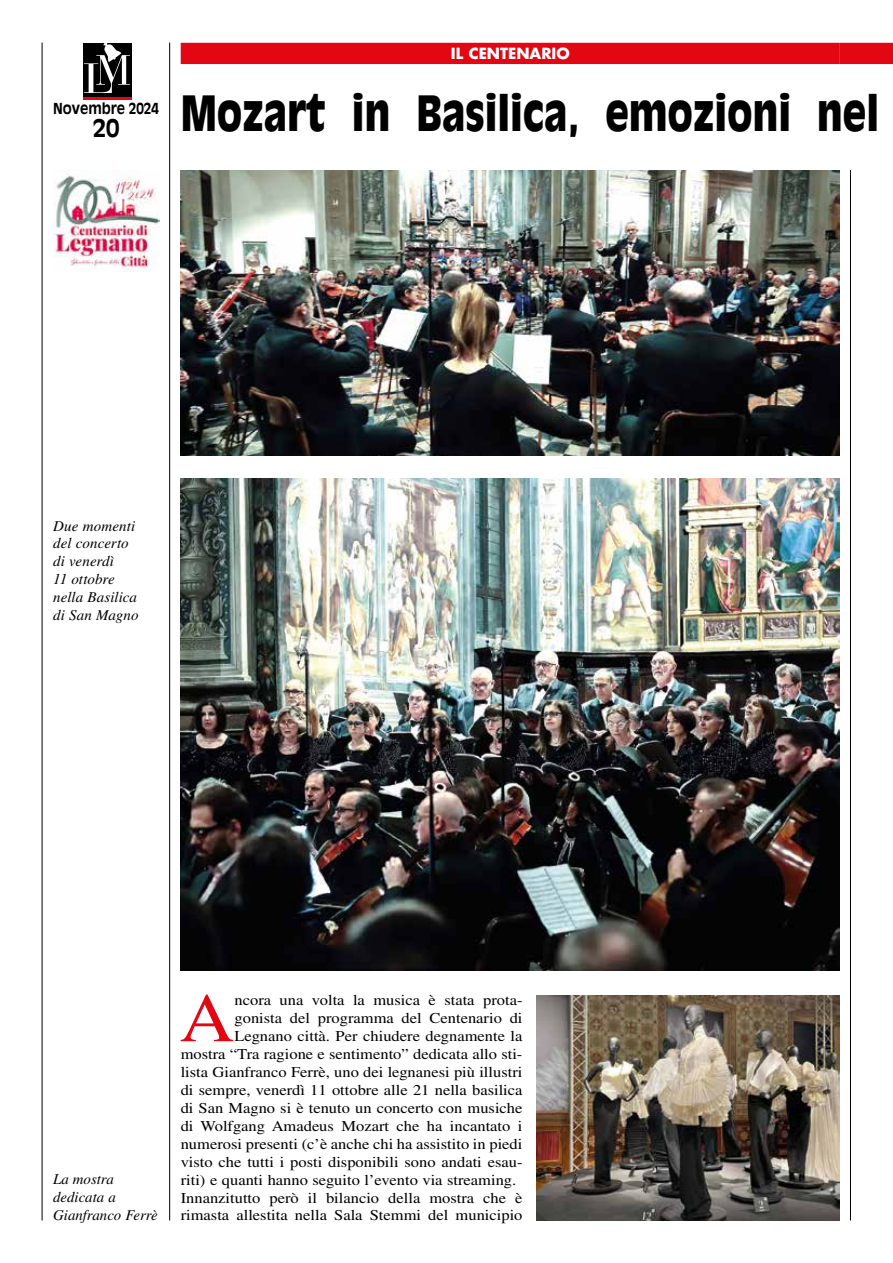
<style>
.page{position:relative;width:893px;height:1263px;background:#fff}
.page>*{position:absolute;margin:0;border:0;box-sizing:border-box;transform-origin:0 0}
.t1{font:69.15px "Times LT Std";color:#e30613;scale:1.1 1}
.t2{font:900 48px "Antique Olive Std";color:#000;scale:.8 1}
.t3{font:700 24px "Antique Olive Std";color:#000}
.t4{font:15px "Times LT Std";color:#000;scale:1.1 1}
.t5{font:italic 15px/17.9px "Times LT Std";color:#000}
.t6{font:700 15px "Antique Olive Std";color:#000;scale:.9 1}
.t7{font:700 15px "Futura Std";color:#fff}
</style>
<div class="page">
<div style="left:83px;top:44px;width:48px;height:54px;background:#000"></div>
<hr style="left:83px;top:98px;width:48px;height:2px;background:#e30613">
<svg style="left:84px;top:43px;width:46px;height:50px"></svg>
<hr style="left:42px;top:43px;width:1px;height:1177px;background:#000">
<hr style="left:169px;top:43px;width:1px;height:1177px;background:#000">
<div style="left:181px;top:43px;width:659px;height:21px;background:#e30613"></div>
<hr style="left:850px;top:170px;width:1px;height:1050px;background:#000">
<div style="left:840px;top:43px;width:53px;height:21px;background:#e30613"></div>
<img style="left:181px;top:170px;width:658px;height:286px">
<img style="left:181px;top:478px;width:659px;height:492px">
<img style="left:537px;top:995px;width:303px;height:225px">
<img style="left:53px;top:170px;width:106px;height:102px">
<p class="t6" style="left:53px;top:99px;width:119px">Novembre 2024</p>
<h3 class="t3" style="left:93px;top:113px;width:28px">20</h3>
<p class="t7" style="left:451px;top:43px;width:120px">IL CENTENARIO</p>
<h2 class="t2" style="left:181px;top:84px;width:874px">Mozart in Basilica, emozioni nel</h2>
<p class="t5" style="left:53px;top:517px;width:87px">Due momenti del concerto di venerdì<br>11 ottobre nella Basilica di San Magno</p>
<p class="t5" style="left:53px;top:1170px;width:106px">La mostra dedicata a<br>Gianfranco Ferrè</p>
<h1 class="t1" style="left:180px;top:979px;width:51px">A</h1>
<p class="t4" style="left:235px;top:992px;width:263px">ncora una volta la musica è stata prota-</p>
<p class="t4" style="left:235px;top:1010px;width:263px">gonista del programma del Centenario di</p>
<p class="t4" style="left:235px;top:1028px;width:263px">Legnano città. Per chiudere degnamente la</p>
<p class="t4" style="left:181px;top:1046px;width:312px">mostra “Tra ragione e sentimento” dedicata allo sti-</p>
<p class="t4" style="left:181px;top:1063px;width:312px">lista Gianfranco Ferrè, uno dei legnanesi più illustri</p>
<p class="t4" style="left:181px;top:1081px;width:312px">di sempre, venerdì 11 ottobre alle 21 nella basilica</p>
<p class="t4" style="left:181px;top:1099px;width:312px">di San Magno si è tenuto un concerto con musiche</p>
<p class="t4" style="left:181px;top:1117px;width:312px">di Wolfgang Amadeus Mozart che ha incantato i</p>
<p class="t4" style="left:181px;top:1135px;width:312px">numerosi presenti (c’è anche chi ha assistito in piedi</p>
<p class="t4" style="left:181px;top:1153px;width:312px">visto che tutti i posti disponibili sono andati esau-</p>
<p class="t4" style="left:181px;top:1171px;width:307px">riti) e quanti hanno seguito l’evento via streaming.</p>
<p class="t4" style="left:181px;top:1189px;width:312px">Innanzitutto però il bilancio della mostra che è</p>
<p class="t4" style="left:181px;top:1207px;width:312px">rimasta allestita nella Sala Stemmi del municipio</p>
</div>
